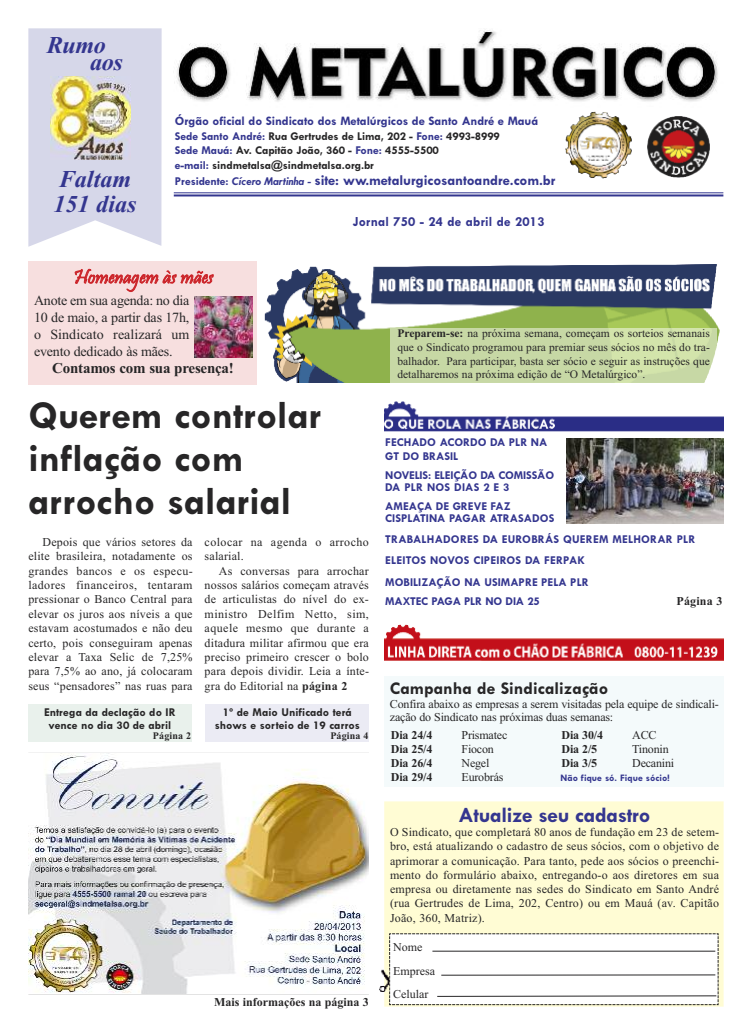
<style>
.page{position:relative;width:752px;height:1035px;background:#fff}
.page>*{position:absolute;margin:0;border:0;box-sizing:border-box;transform-origin:0 0}
.t1{font:700 40px/43px "Tw Cen";color:#272627}
.t2{font:700 30px "Vijaya";color:#34368f}
.t3{font:700 22px "Tw Cen";letter-spacing:-.015em;color:#34368f}
.t4{font:20px "Pristina";letter-spacing:.015em;color:#cc262b}
.t5{font:700 18px "Tw Cen";color:#272627}
.t6{font:700 15px "Tw Cen";letter-spacing:-.01em;color:#34368f}
.t7{font:700 15px "Times New Roman";letter-spacing:-.015em;color:#272627}
.t8{font:14px/16.8px "Times New Roman";letter-spacing:-.015em;color:#272627;text-align:justify}
.t9{font:700 14px "Tw Cen";letter-spacing:.015em;color:#34368f}
.t10{font:700 13px "Tw Cen";letter-spacing:-.01em;color:#34368f}
.t11{font:12px/14.4px "Times New Roman";letter-spacing:.015em;color:#272627;text-align:justify}
.t12{font:700 12px/12px "Tw Cen";color:#34368f}
.t13{font:700 12px/14.4px "Tw Cen";letter-spacing:-.01em;color:#272627;text-align:center}
.t14{font:12px/13px "Times New Roman";letter-spacing:-.015em;color:#272627}
.t15{font:700 12px "Times New Roman";color:#272627}
.t16{font:12px/14.4px "Times New Roman";letter-spacing:.035em;color:#272627}
.t17{font:11.5px/13.6px "Times New Roman";color:#272627;text-align:justify}
.t18{font:700 10px "Tw Cen";color:#34368f}
.t19{font:700 10px "Times New Roman";letter-spacing:.015em;color:#272627}
.s1{color:#34368f}
.s2{font-size:12px}
.s3{font-style:italic;font-size:12px}
.s4{font-weight:700}
</style>
<div class="page">
<img style="left:264px;top:264px;width:455px;height:118px">
<img style="left:390px;top:328px;width:326px;height:54px">
<div style="left:384px;top:801px;width:339px;height:205px;background:#fffcd4"></div>
<svg style="left:28px;top:28px;width:133px;height:219px;background:#d9daea"></svg>
<img style="left:174px;top:30px;width:544px;height:72px">
<img style="left:647px;top:116px;width:63px;height:62px">
<img style="left:565px;top:111px;width:67px;height:68px">
<hr style="left:174px;top:192px;width:549px;height:1px;background:#34368f">
<hr style="left:174px;top:194px;width:549px;height:2px;background:#34368f">
<img style="left:50px;top:77px;width:80px;height:82px">
<img style="left:384px;top:401px;width:339px;height:30px">
<img style="left:379px;top:969px;width:9px;height:22px">
<svg style="left:388px;top:932px;width:330px;height:73px"></svg>
<div style="left:28px;top:261px;width:228px;height:123px;background:#f7dfdf"></div>
<img style="left:384px;top:624px;width:339px;height:37px">
<div style="left:384px;top:676px;width:339px;height:111px;background:#f4fafb"></div>
<img style="left:29px;top:753px;width:339px;height:240px">
<img style="left:566px;top:438px;width:157px;height:85px">
<div style="left:28px;top:704px;width:163px;height:37px;background:#e9f1ec"></div>
<div style="left:206px;top:704px;width:163px;height:37px;background:#ebebf4"></div>
<img style="left:194px;top:297px;width:58px;height:60px">
<h2 class="t2" style="left:47px;top:25px;width:61px">Rumo</h2>
<h2 class="t2" style="left:90px;top:42px;width:34px">aos</h2>
<p class="t10" style="left:175px;top:113px;width:364px">Órgão oficial do Sindicato dos Metalúrgicos de Santo André e Mauá</p>
<p class="t13" style="left:175px;top:129px;width:326px;text-align:left"><span class="s1">Sede Santo André:</span> Rua Gertrudes de Lima, 202 - <span class="s1">Fone:</span> 4993-8999<br><span class="s1">Sede Mauá:</span> Av. Capitão João, 360 - <span class="s1">Fone:</span> 4555-5500<br><span class="s1">e-mail:</span> sindmetalsa@sindmetalsa.org.br</p>
<h2 class="t2" style="left:59px;top:159px;width:74px">Faltam</h2>
<p class="t6" style="left:175px;top:171px;width:382px"><span class="s2">Presidente:</span> <span class="s3">Cícero Martinha -</span> site: ww.metalurgicosantoandre.com.br</p>
<h2 class="t2" style="left:53px;top:184px;width:85px">151 dias</h2>
<h3 class="t4" style="left:74px;top:264px;width:141px">Homenagem às mães</h3>
<p class="t8" style="left:34px;top:292px;width:157px">Anote em sua agenda: no dia 10 de maio, a partir das 17h, o Sindicato realizará um evento dedicado às mães.</p>
<p class="t7" style="left:52px;top:359px;width:183px">Contamos com sua presença!</p>
<p class="t9" style="left:352px;top:213px;width:193px">Jornal 750 - 24 de abril de 2013</p>
<p class="t17" style="left:397px;top:327px;width:314px"><span class="s4">Preparem-se:</span> na próxima semana, começam os sorteios semanais que o Sindicato programou para premiar seus sócios no mês do tra&shy;balhador. Para participar, basta ser sócio e seguir as instruções que detalharemos na próxima edição de “O Metalúrgico”.</p>
<h1 class="t1" style="left:28px;top:392px;width:294px">Querem controlar inflação com arrocho salarial</h1>
<p class="t11" style="left:28px;top:534px;width:166px;text-indent:14px">Depois que vários setores da elite brasileira, notadamente os grandes bancos e os especu&shy;ladores financeiros, tentaram pressionar o Banco Central para elevar os juros aos níveis a que estavam acostumados e não deu certo, pois conseguiram apenas elevar a Taxa Selic de 7,25% para 7,5% ao ano, já colocaram seus “pensadores” nas ruas para</p>
<p class="t16" style="left:204px;top:534px;width:166px">colocar na agenda o arrocho salarial.</p>
<p class="t11" style="left:204px;top:563px;width:166px;text-indent:14px">As conversas para arrochar nossos salários começam através de articulistas do nível do ex&shy;ministro Delfim Netto, sim, aquele mesmo que durante a ditadura militar afirmou que era preciso primeiro crescer o bolo para depois dividir. Leia a ínte&shy;gra do Editorial na <span class="s4">página 2</span></p>
<p class="t13" style="left:44px;top:705px;width:133px;line-height:13px">Entrega da declação do IR vence no dia 30 de abril</p>
<p class="t19" style="left:153px;top:729px;width:40px">Página 2</p>
<p class="t13" style="left:214px;top:705px;width:147px;line-height:13px">1º de Maio Unificado terá shows e sorteio de 19 carros</p>
<p class="t19" style="left:330px;top:729px;width:40px">Página 4</p>
<p class="t15" style="left:214px;top:994px;width:156px">Mais informações na página 3</p>
<p class="t12" style="left:385px;top:434px;width:163px;line-height:14.4px">FECHADO ACORDO DA PLR NA<br>GT DO BRASIL</p>
<p class="t12" style="left:385px;top:469px;width:170px">NOVELIS: ELEIÇÃO DA COMISSÃO<br>DA PLR NOS DIAS 2 E 3</p>
<p class="t12" style="left:385px;top:500px;width:171px">AMEAÇA DE GREVE FAZ<br>CISPLATINA PAGAR ATRASADOS</p>
<p class="t12" style="left:385px;top:528px;width:312px;line-height:21.4px">TRABALHADORES DA EUROBRÁS QUEREM MELHORAR PLR<br>ELEITOS NOVOS CIPEIROS DA FERPAK<br>MOBILIZAÇÃO NA USIMAPRE PELA PLR</p>
<p class="t12" style="left:385px;top:594px;width:156px">MAXTEC PAGA PLR NO DIA 25</p>
<p class="t15" style="left:676px;top:593px;width:47px">Página 3</p>
<h3 class="t5" style="left:390px;top:677px;width:220px">Campanha de Sindicalização</h3>
<p class="t15" style="left:391px;top:727px;width:43px">Dia 24/4</p>
<p class="t14" style="left:461px;top:728px;width:47px">Prismatec</p>
<p class="t15" style="left:391px;top:741px;width:43px">Dia 25/4</p>
<p class="t11" style="left:461px;top:741px;width:34px">Fiocon</p>
<p class="t15" style="left:391px;top:755px;width:43px">Dia 26/4</p>
<p class="t11" style="left:461px;top:755px;width:29px">Negel</p>
<p class="t15" style="left:391px;top:770px;width:43px">Dia 29/4</p>
<p class="t14" style="left:461px;top:770px;width:44px">Eurobrás</p>
<p class="t14" style="left:390px;top:697px;width:330px">Confira abaixo as empresas a serem visitadas pela equipe de sindicali&shy;zação do Sindicato nas próximas duas semanas:</p>
<p class="t15" style="left:561px;top:727px;width:43px">Dia 30/4</p>
<p class="t11" style="left:632px;top:727px;width:26px">ACC</p>
<p class="t15" style="left:561px;top:741px;width:37px">Dia 2/5</p>
<p class="t14" style="left:632px;top:742px;width:38px">Tinonin</p>
<p class="t15" style="left:561px;top:755px;width:37px">Dia 3/5</p>
<p class="t14" style="left:632px;top:756px;width:44px">Decanini</p>
<p class="t18" style="left:560px;top:772px;width:110px">Não fique só. Fique sócio!</p>
<h3 class="t3" style="left:458px;top:801px;width:193px">Atualize seu cadastro</h3>
<p class="t11" style="left:390px;top:824px;width:330px">O Sindicato, que completará 80 anos de fundação em 23 de setem&shy;bro, está atualizando o cadastro de seus sócios, com o objetivo de aprimorar a comunicação. Para tanto, pede aos sócios o preenchi&shy;mento do formulário abaixo, entregando-o aos diretores em sua empresa ou diretamente nas sedes do Sindicato em Santo André (rua Gertrudes de Lima, 202, Centro) ou em Mauá (av. Capitão João, 360, Matriz).</p>
<p class="t11" style="left:393px;top:935px;width:43px;line-height:23.4px;text-align:left">Nome<br>Empresa<br>Celular</p>
</div>
